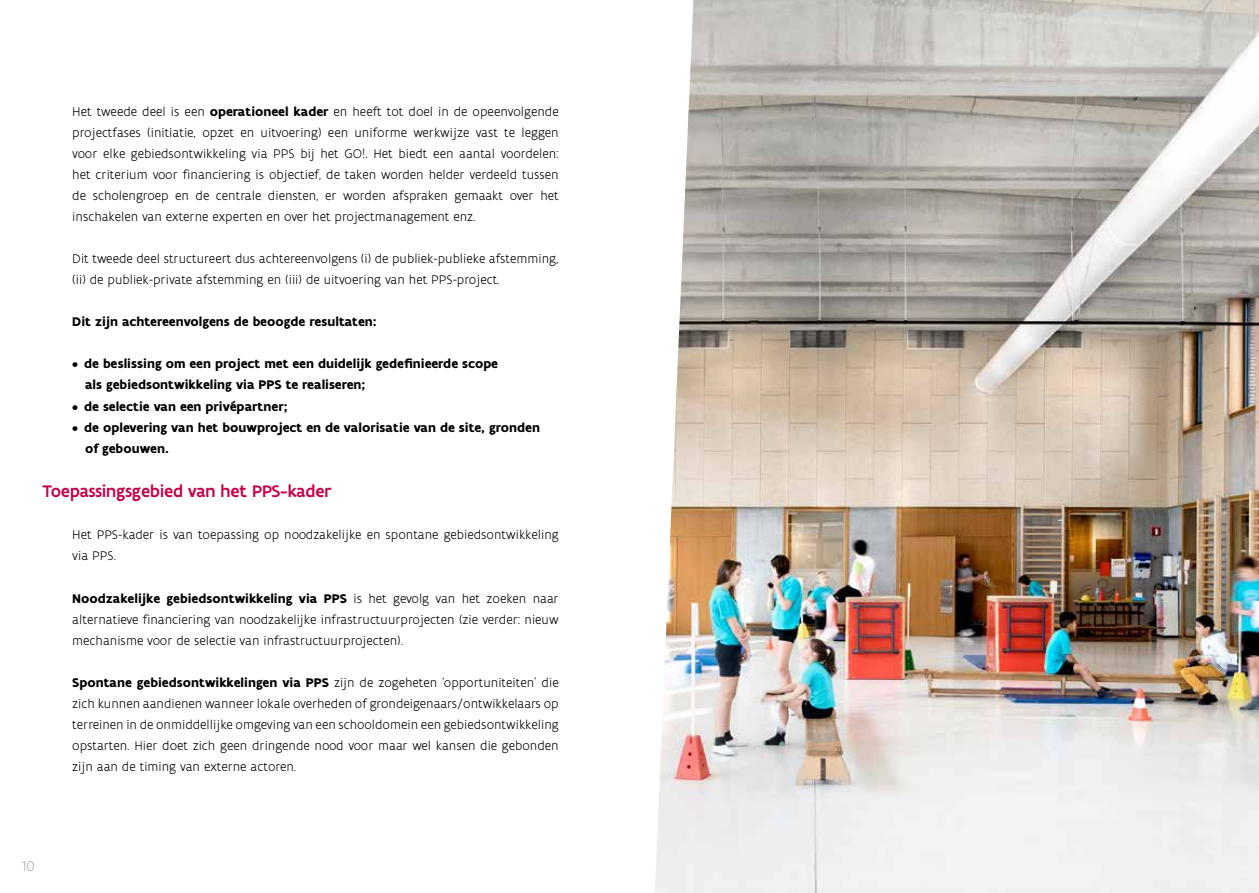
<style>
.page{position:relative;width:1259px;height:893px;background:#fff}
.page>*{position:absolute;margin:0;border:0;box-sizing:border-box;transform-origin:0 0}
.t1{font:500 18px "Flanders Art Sans";letter-spacing:-.005em;color:#c4014b}
.t2{font:300 15px "Flanders Art Sans";color:#aaaaa9}
.t3{font:300 13.5px/21px "Flanders Art Sans";color:#000;text-align:justify}
.t4{font:700 13.5px/21px "Flanders Art Sans";color:#000}
.s1{font-weight:700}
</style>
<div class="page">
<img style="left:655px;top:0;width:604px;height:893px">
<p class="t3" style="left:72px;top:102px;width:488px">Het tweede deel is een <span class="s1">operationeel kader</span> en heeft tot doel in de opeenvolgende projectfases (initiatie, opzet en uitvoering) een uniforme werkwijze vast te leggen voor elke gebiedsontwikkeling via PPS bij het GO!. Het biedt een aantal voordelen: het criterium voor financiering is objectief, de taken worden helder verdeeld tussen de scholengroep en de centrale diensten, er worden afspraken gemaakt over het inschakelen van externe experten en over het projectmanagement enz.</p>
<p class="t3" style="left:72px;top:249px;width:488px">Dit tweede deel structureert dus achtereenvolgens (i) de publiek-publieke afstemming, (ii) de publiek-private afstemming en (iii) de uitvoering van het PPS-project.</p>
<p class="t4" style="left:72px;top:312px;width:306px">Dit zijn achtereenvolgens de beoogde resultaten:</p>
<p class="t4" style="left:85px;top:354px;width:414px;text-indent:-13px">• de beslissing om een project met een duidelijk gedefinieerde scope als gebiedsontwikkeling via PPS te realiseren;</p>
<p class="t4" style="left:72px;top:396px;width:217px">• de selectie van een privépartner;</p>
<p class="t4" style="left:85px;top:417px;width:456px;text-indent:-13px">• de oplevering van het bouwproject en de valorisatie van de site, gronden of gebouwen.</p>
<h1 class="t1" style="left:43px;top:480px;width:291px">Toepassingsgebied van het PPS-kader</h1>
<p class="t3" style="left:72px;top:525px;width:488px">Het PPS-kader is van toepassing op noodzakelijke en spontane gebiedsontwikkeling via PPS.</p>
<p class="t3" style="left:72px;top:588px;width:488px"><span class="s1">Noodzakelijke gebiedsontwikkeling via PPS</span> is het gevolg van het zoeken naar alternatieve financiering van noodzakelijke infrastructuurprojecten (zie verder: nieuw mechanisme voor de selectie van infrastructuurprojecten).</p>
<p class="t3" style="left:72px;top:672px;width:488px"><span class="s1">Spontane gebiedsontwikkelingen via PPS</span> zijn de zogeheten ‘opportuniteiten’ die zich kunnen aandienen wanneer lokale overheden of grondeigenaars/ontwikkelaars op terreinen in de onmiddellijke omgeving van een schooldomein een gebiedsontwikkeling opstarten. Hier doet zich geen dringende nood voor maar wel kansen die gebonden zijn aan de timing van externe actoren.</p>
<p class="t2" style="left:22px;top:857px;width:14px">10</p>
</div>
